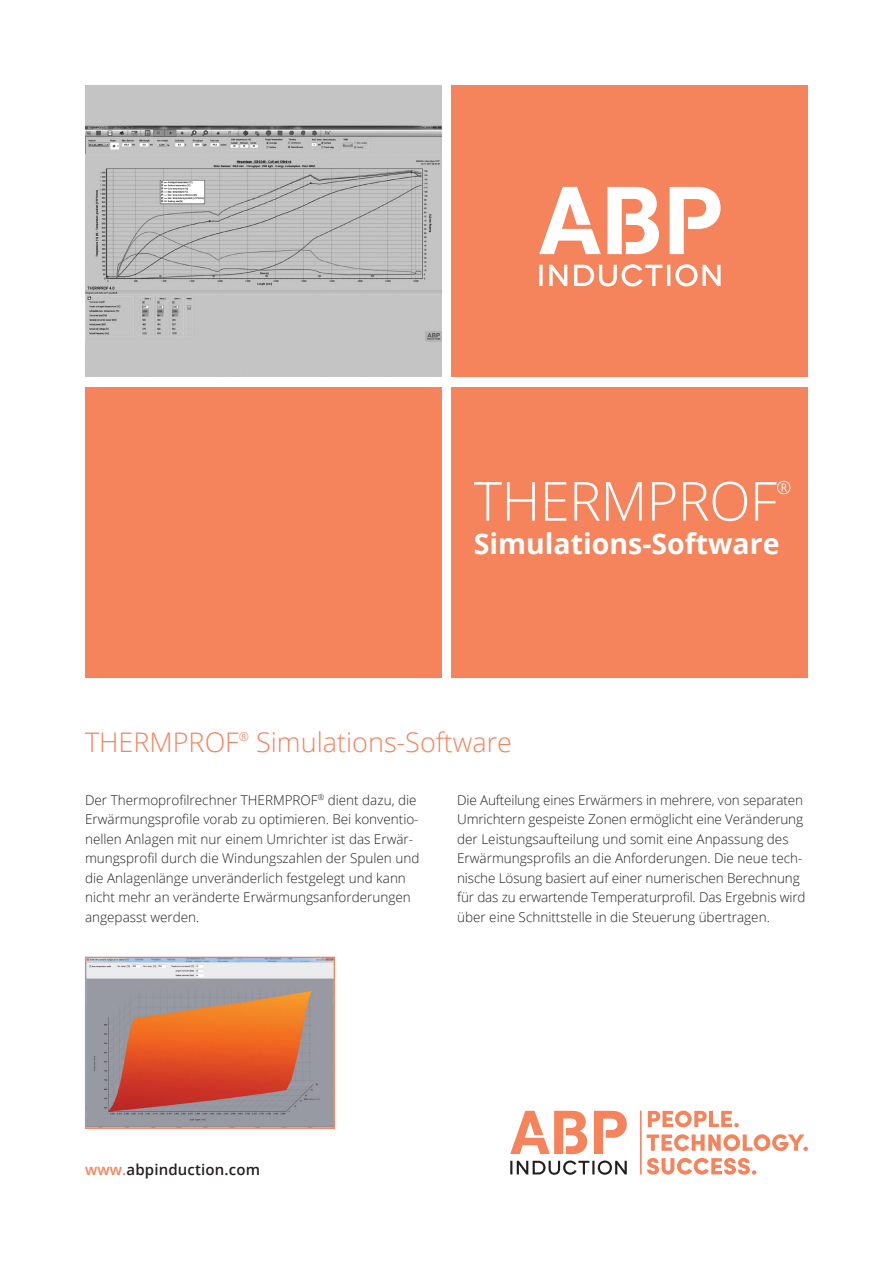
<style>
.page{position:relative;width:893px;height:1263px;background:#fff}
.page>*{position:absolute;margin:0;border:0;box-sizing:border-box;transform-origin:0 0}
.t1{font:300 54px "Open Sans";letter-spacing:-.01em;color:#fff}
.t2{font:700 28.5px "Open Sans";color:#fff}
.t3{font:300 27px "Open Sans";color:#f5835c}
.t4{font:300 18px "Open Sans";color:#fff}
.t5{font:600 15px "Open Sans";letter-spacing:.01em;color:#231f20}
.t6{font:300 13.5px/19.5px "Open Sans";color:#231f20}
.s1{color:#f5835c}
</style>
<div class="page">
<svg style="left:594px;top:1111px;width:33px;height:43px"></svg>
<svg style="left:510px;top:1160px;width:117px;height:15px"></svg>
<svg style="left:510px;top:1111px;width:77px;height:43px"></svg>
<svg style="left:648px;top:1111px;width:91px;height:16px"></svg>
<svg style="left:647px;top:1134px;width:161px;height:17px"></svg>
<svg style="left:647px;top:1158px;width:109px;height:16px"></svg>
<hr style="left:640px;top:1111px;width:2px;height:63px;background:#f5835c">
<div style="left:85px;top:387px;width:356px;height:290px;background:#f5835c"></div>
<div style="left:452px;top:85px;width:356px;height:291px;background:#f5835c"></div>
<div style="left:452px;top:387px;width:356px;height:290px;background:#f5835c"></div>
<img style="left:85px;top:85px;width:356px;height:291px">
<svg style="left:539px;top:187px;width:62px;height:67px"></svg>
<svg style="left:670px;top:187px;width:51px;height:67px"></svg>
<svg style="left:539px;top:264px;width:182px;height:22px"></svg>
<svg style="left:607px;top:187px;width:52px;height:67px"></svg>
<img style="left:87px;top:959px;width:246px;height:168px">
<div style="left:85px;top:957px;width:250px;height:172px;border:1px solid #f5835c"></div>
<h1 class="t1" style="left:474px;top:464px;width:305px">THERMPROF</h1>
<h3 class="t4" style="left:776px;top:475px;width:16px">®</h3>
<h2 class="t2" style="left:474px;top:523px;width:307px">Simulations-Software</h2>
<h3 class="t3" style="left:85px;top:724px;width:428px">THERMPROF<sup>®</sup> Simulations-Software</h3>
<p class="t6" style="left:85px;top:790px;width:336px">Der Thermoprofilrechner THERMPROF<sup>®</sup> dient dazu, die Erwärmungsprofile vorab zu optimieren. Bei konventio&shy;nellen Anlagen mit nur einem Umrichter ist das Erwär&shy;mungsprofil durch die Windungszahlen der Spulen und die Anlagenlänge unveränderlich festgelegt und kann nicht mehr an veränderte Erwärmungsanforderungen angepasst werden.</p>
<p class="t6" style="left:457px;top:790px;width:350px">Die Aufteilung eines Erwärmers in mehrere, von separaten Umrichtern gespeiste Zonen ermöglicht eine Veränderung der Leistungsaufteilung und somit eine Anpassung des Erwärmungsprofils an die Anforderungen. Die neue tech&shy;nische Lösung basiert auf einer numerischen Berechnung für das zu erwartende Temperaturprofil. Das Ergebnis wird über eine Schnittstelle in die Steuerung übertragen.</p>
<p class="t5" style="left:85px;top:1159px;width:176px"><span class="s1">www.</span>abpinduction.com</p>
</div>
